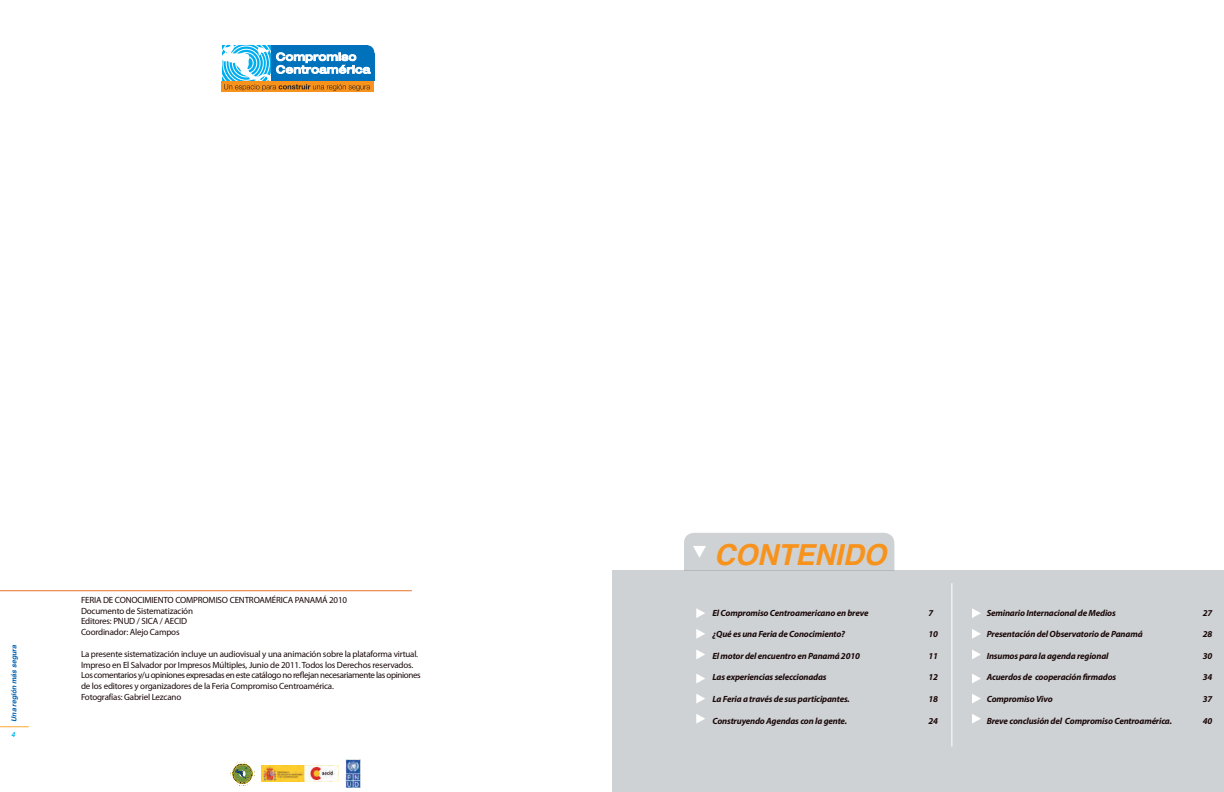
<style>
.page{position:relative;width:1224px;height:792px;background:#fff}
.page>*{position:absolute;margin:0;border:0;box-sizing:border-box;transform-origin:0 0}
.t1{font:italic 700 29px "Helvetica";letter-spacing:-.01em;color:#f7931d}
.t2{font:9px/10.8px "Myriad Pro";letter-spacing:-.02em;color:#1b090a}
.t3{font:italic 700 9px "Myriad Pro";letter-spacing:-.02em;color:#1b090a}
.t4{font:italic 700 7px "Helvetica";color:#0161b0}
.t5{font:italic 700 7px "Helvetica";color:#00baf1}
</style>
<div class="page">
<svg style="left:0;top:726px;width:29px;height:1px"></svg>
<div style="left:222px;top:82px;width:152px;height:10px;background:#f7931d"></div>
<div style="left:344px;top:45px;width:30px;height:32px;background:#0072bc;border-radius:7px"></div>
<svg style="left:221px;top:45px;width:149px;height:46px"></svg>
<hr style="left:0;top:590px;width:412px;height:1px;background:#e97429">
<div style="left:612px;top:571px;width:612px;height:221px;background:#cfd2d4"></div>
<img style="left:232px;top:761px;width:23px;height:25px">
<img style="left:345px;top:760px;width:15px;height:27px">
<img style="left:261px;top:766px;width:78px;height:15px">
<hr style="left:951px;top:583px;width:1px;height:164px;background:#fff">
<div style="left:683px;top:533px;width:211px;height:38px;background:#cfd2d4"></div>
<svg style="left:696px;top:608px;width:9px;height:10px"></svg>
<svg style="left:696px;top:629px;width:9px;height:10px"></svg>
<svg style="left:696px;top:650px;width:9px;height:9px"></svg>
<svg style="left:696px;top:674px;width:9px;height:9px"></svg>
<svg style="left:696px;top:694px;width:9px;height:9px"></svg>
<svg style="left:696px;top:714px;width:9px;height:10px"></svg>
<svg style="left:972px;top:608px;width:9px;height:10px"></svg>
<svg style="left:972px;top:629px;width:9px;height:10px"></svg>
<svg style="left:972px;top:650px;width:9px;height:9px"></svg>
<svg style="left:972px;top:674px;width:9px;height:9px"></svg>
<svg style="left:972px;top:694px;width:9px;height:9px"></svg>
<svg style="left:972px;top:714px;width:9px;height:10px"></svg>
<p class="t4" style="left:8px;top:722px;width:78px;rotate:-90deg">Una región más segura</p>
<p class="t5" style="left:11px;top:729px;width:5px">4</p>
<p class="t2" style="left:81px;top:594px;width:268px">FERIA DE CONOCIMIENTO COMPROMISO CENTROAMÉRICA PANAMÁ 2010<br>Documento de Sistematización<br>Editores: PNUD / SICA / AECID<br>Coordinador: Alejo Campos</p>
<p class="t2" style="left:81px;top:648px;width:341px">La presente sistematización incluye un audiovisual y una animación sobre la plataforma virtual.<br>Impreso en El Salvador por Impresos Múltiples, Junio de 2011. Todos los Derechos reservados.<br>Los comentarios y/u opiniones expresadas en este catálogo no reflejan necesariamente las opiniones de los editores y organizadores de la Feria Compromiso Centroamérica.<br>Fotografías: Gabriel Lezcano</p>
<h1 class="t1" style="left:714px;top:531px;width:173px">CONTENIDO</h1>
<p class="t3" style="left:712px;top:607px;width:158px">El Compromiso Centroamericano en breve</p>
<p class="t3" style="left:928px;top:607px;width:6px">7</p>
<p class="t3" style="left:712px;top:628px;width:134px">¿Qué es una Feria de Conocimiento?</p>
<p class="t3" style="left:928px;top:628px;width:11px">10</p>
<p class="t3" style="left:712px;top:650px;width:149px">El motor del encuentro en Panamá 2010</p>
<p class="t3" style="left:928px;top:650px;width:11px">11</p>
<p class="t3" style="left:712px;top:671px;width:116px">Las experiencias seleccionadas</p>
<p class="t3" style="left:928px;top:671px;width:11px">12</p>
<p class="t3" style="left:712px;top:693px;width:139px">La Feria a través de sus participantes.</p>
<p class="t3" style="left:928px;top:693px;width:11px">18</p>
<p class="t3" style="left:712px;top:715px;width:136px">Construyendo Agendas con la gente.</p>
<p class="t3" style="left:928px;top:715px;width:11px">24</p>
<p class="t3" style="left:987px;top:607px;width:131px">Seminario Internacional de Medios</p>
<p class="t3" style="left:1203px;top:607px;width:11px">27</p>
<p class="t3" style="left:987px;top:628px;width:157px">Presentación del Observatorio de Panamá</p>
<p class="t3" style="left:1203px;top:628px;width:11px">28</p>
<p class="t3" style="left:987px;top:650px;width:123px">Insumos para la agenda regional</p>
<p class="t3" style="left:1203px;top:650px;width:11px">30</p>
<p class="t3" style="left:987px;top:671px;width:131px">Acuerdos de cooperación firmados</p>
<p class="t3" style="left:1203px;top:671px;width:11px">34</p>
<p class="t3" style="left:987px;top:693px;width:68px">Compromiso Vivo</p>
<p class="t3" style="left:1203px;top:693px;width:11px">37</p>
<p class="t3" style="left:987px;top:715px;width:187px">Breve conclusión del Compromiso Centroamérica.</p>
<p class="t3" style="left:1203px;top:715px;width:11px">40</p>
</div>
